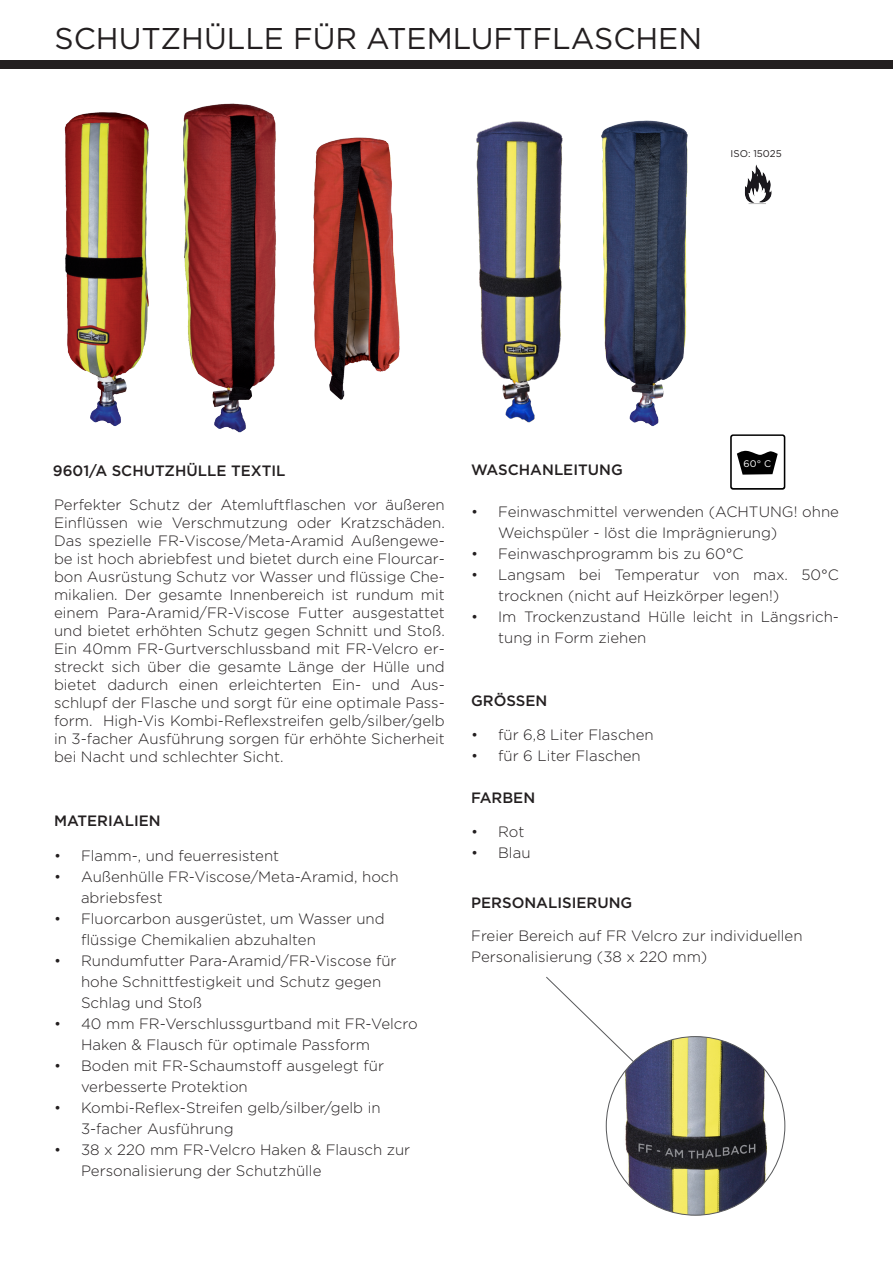
<style>
.page{position:relative;width:893px;height:1263px;background:#fff}
.page>*{position:absolute;margin:0;border:0;box-sizing:border-box;transform-origin:0 0}
.t1{font:30px "Gotham";color:#231f20}
.t2{font:300 15px/18px "Gotham";color:#231f20}
.t3{font:500 15px "Gotham";color:#231f20}
.t4{font:9.75px "Gotham";color:#231f20}
.t5{font:9.6px "Gotham";color:#fff}
</style>
<div class="page">
<div style="left:0;top:61px;width:893px;height:8px;background:#231f20"></div>
<img style="left:64px;top:112px;width:85px;height:315px">
<img style="left:476px;top:121px;width:87px;height:302px">
<img style="left:183px;top:103px;width:93px;height:330px">
<img style="left:601px;top:120px;width:87px;height:307px">
<img style="left:313px;top:137px;width:87px;height:263px">
<svg style="left:730px;top:434px;width:55px;height:56px"></svg>
<img style="left:744px;top:164px;width:28px;height:40px">
<svg style="left:546px;top:976px;width:89px;height:87px"></svg>
<img style="left:606px;top:1036px;width:179px;height:179px;border-radius:89px">
<p class="t1" style="left:55px;top:22px;width:649px">SCHUTZHÜLLE FÜR ATEMLUFTFLASCHEN</p>
<p class="t4" style="left:731px;top:148px;width:53px">ISO: 15025</p>
<p class="t3" style="left:53px;top:462px;width:234px">9601/A SCHUTZHÜLLE TEXTIL</p>
<p class="t2" style="left:54px;top:496px;width:392px;text-align:justify">Perfekter Schutz der Atemluftflaschen vor äußeren Einflüssen wie Verschmutzung oder Kratzschäden.<br>Das spezielle FR-Viscose/Meta-Aramid Außengewe&shy;be ist hoch abriebfest und bietet durch eine Flourcar&shy;bon Ausrüstung Schutz vor Wasser und flüssige Che&shy;mikalien. Der gesamte Innenbereich ist rundum mit einem Para-Aramid/FR-Viscose Futter ausgestattet und bietet erhöhten Schutz gegen Schnitt und Stoß.<br>Ein 40mm FR-Gurtverschlussband mit FR-Velcro er&shy;streckt sich über die gesamte Länge der Hülle und bietet dadurch einen erleichterten Ein- und Aus&shy;schlupf der Flasche und sorgt für eine optimale Pass&shy;form. High-Vis Kombi-Reflexstreifen gelb/silber/gelb in 3-facher Ausführung sorgen für erhöhte Sicherheit bei Nacht und schlechter Sicht.</p>
<p class="t3" style="left:54px;top:812px;width:108px">MATERIALIEN</p>
<p class="t2" style="left:54px;top:846px;width:227px">• Flamm-, und feuerresistent</p>
<p class="t2" style="left:81px;top:866px;width:319px;line-height:21px;text-indent:-27px">• Außenhülle FR-Viscose/Meta-Aramid, hoch abriebsfest</p>
<p class="t2" style="left:81px;top:908px;width:305px;line-height:21px;text-indent:-27px">• Fluorcarbon ausgerüstet, um Wasser und flüssige Chemikalien abzuhalten</p>
<p class="t2" style="left:81px;top:950px;width:317px;line-height:21px;text-indent:-27px">• Rundumfutter Para-Aramid/FR-Viscose für hohe Schnittfestigkeit und Schutz gegen<br>Schlag und Stoß</p>
<p class="t2" style="left:81px;top:1013px;width:338px;line-height:21px;text-indent:-27px">• 40 mm FR-Verschlussgurtband mit FR-Velcro<br>Haken &amp; Flausch für optimale Passform</p>
<p class="t2" style="left:81px;top:1055px;width:304px;line-height:21px;text-indent:-27px">• Boden mit FR-Schaumstoff ausgelegt für verbesserte Protektion</p>
<p class="t2" style="left:81px;top:1097px;width:301px;line-height:21px;text-indent:-27px">• Kombi-Reflex-Streifen gelb/silber/gelb in<br>3-facher Ausführung</p>
<p class="t2" style="left:81px;top:1139px;width:331px;line-height:21px;text-indent:-27px">• 38 x 220 mm FR-Velcro Haken &amp; Flausch zur<br>Personalisierung der Schutzhülle</p>
<p class="t5" style="left:743px;top:459px;width:29px">60° C</p>
<p class="t3" style="left:471px;top:461px;width:153px">WASCHANLEITUNG</p>
<p class="t2" style="left:498px;top:501px;width:342px;line-height:21px;text-indent:-27px">• Feinwaschmittel verwenden (ACHTUNG! ohne<br>Weichspüler - löst die Imprägnierung)</p>
<p class="t2" style="left:471px;top:544px;width:274px">• Feinwaschprogramm bis zu 60°C</p>
<p class="t2" style="left:498px;top:564px;width:342px;line-height:21px;text-indent:-27px">• Langsam bei Temperatur von max. 50°C trocknen (nicht auf Heizkörper legen!)</p>
<p class="t2" style="left:498px;top:606px;width:342px;line-height:21px;text-indent:-27px">• Im Trockenzustand Hülle leicht in Längsrich&shy;tung in Form ziehen</p>
<p class="t3" style="left:471px;top:692px;width:78px">GRÖSSEN</p>
<p class="t2" style="left:471px;top:726px;width:184px">• für 6,8 Liter Flaschen</p>
<p class="t2" style="left:471px;top:747px;width:171px">• für 6 Liter Flaschen</p>
<p class="t3" style="left:471px;top:789px;width:66px">FARBEN</p>
<p class="t2" style="left:471px;top:823px;width:55px">• Rot</p>
<p class="t2" style="left:471px;top:844px;width:61px">• Blau</p>
<p class="t3" style="left:471px;top:894px;width:163px">PERSONALISIERUNG</p>
<p class="t2" style="left:471px;top:927px;width:333px">Freier Bereich auf FR Velcro zur individuellen</p>
<p class="t2" style="left:471px;top:948px;width:238px">Personalisierung (38 x 220 mm)</p>
</div>
